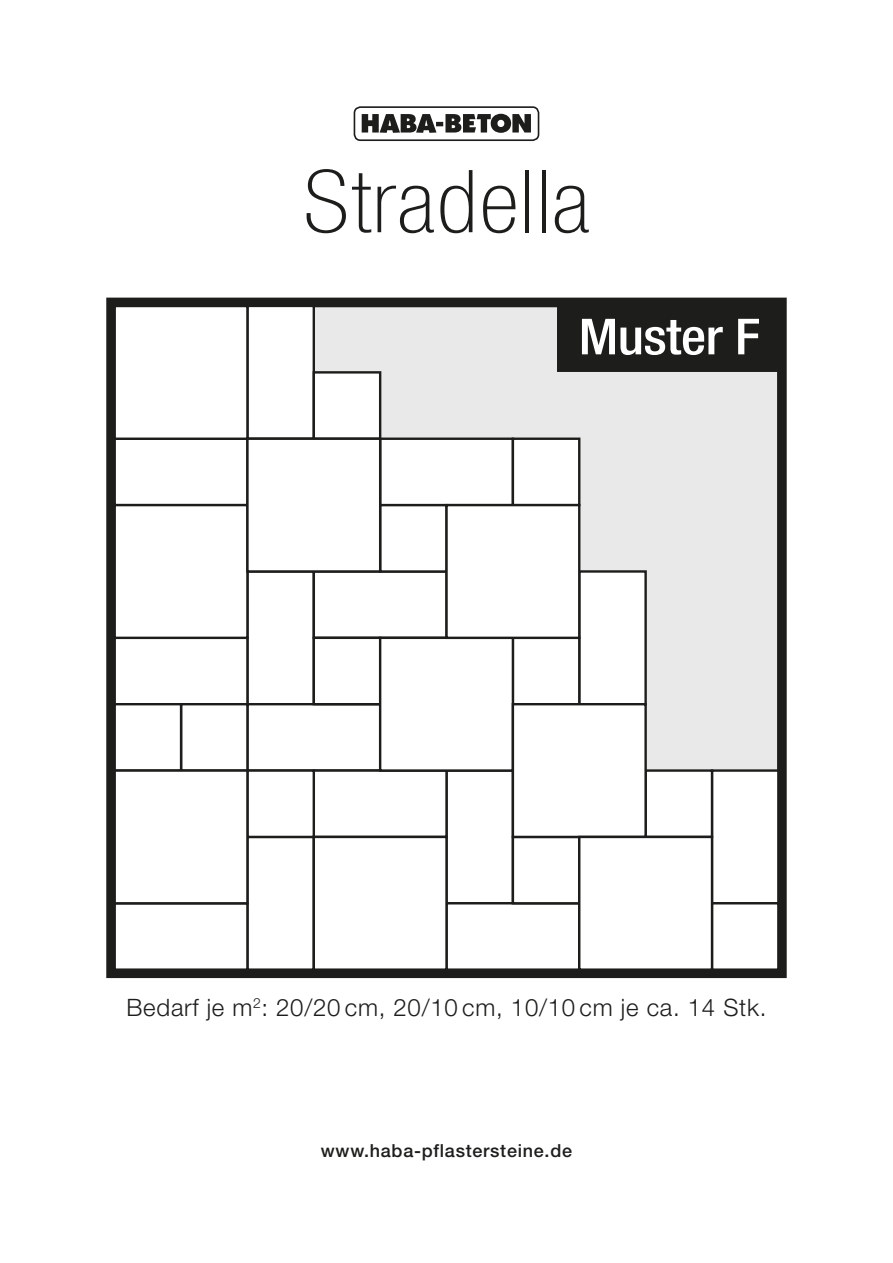
<style>
.page{position:relative;width:893px;height:1263px;background:#fff}
.page>*{position:absolute;margin:0;border:0;box-sizing:border-box;transform-origin:0 0}
.Headline_klein{font:100 condensed 87px "Helvetica Neue LT Pro";letter-spacing:.02em;color:#1d1d1b;scale:1.1 1}
.Muster{font:500 condensed 49.8px "Helvetica Neue LT Pro";letter-spacing:-.01em;color:#fff;scale:1.1 1}
.Fliestext_klein{font:300 24px "Helvetica Neue LT Pro";letter-spacing:.03em;color:#1d1d1b}
.t1{font:500 18px "Helvetica Neue LT Pro";letter-spacing:.04em;color:#1d1d1b}
</style>
<div class="page">
<div style="left:106px;top:298px;width:681px;height:680px;border:10px solid #1d1d1b"></div>
<svg style="left:112px;top:303px;width:669px;height:669px"></svg>
<div style="left:557px;top:300px;width:221px;height:72px;background:#1d1d1b"></div>
<div style="left:354px;top:106px;width:185px;height:35px;border:2px solid #1d1d1b;border-radius:6px"></div>
<svg style="left:362px;top:114px;width:169px;height:19px"></svg>
<p class="Headline_klein" style="left:303px;top:154px;width:262px">Stradella</p>
<p class="Muster" style="left:579px;top:307px;width:167px">Muster F</p>
<p class="Fliestext_klein" style="left:127px;top:993px;width:641px">Bedarf je m<sup>2</sup>: 20/20 cm, 20/10 cm, 10/10 cm je ca. 14 Stk.</p>
<p class="t1" style="left:321px;top:1139px;width:253px">www.haba-pflastersteine.de</p>
</div>
